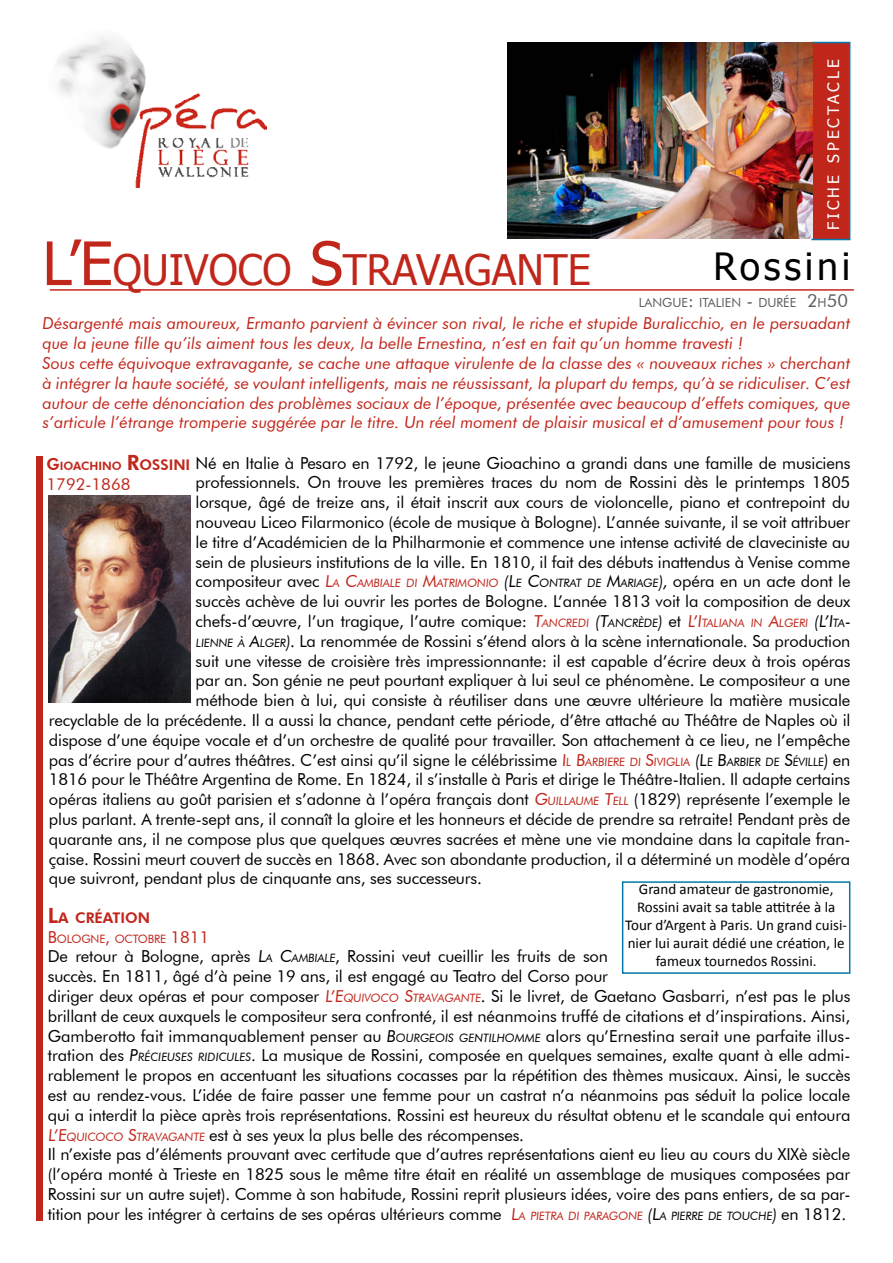
<style>
.page{position:relative;width:893px;height:1263px;background:#fff}
.page>*{position:absolute;margin:0;border:0;box-sizing:border-box;transform-origin:0 0}
.t1{font:42px "Tahoma";color:#c1261b}
.t2{font:37.5px "Tahoma";letter-spacing:.1em;color:#000}
.t3{font:16.5px/19.8px "Futura BT";letter-spacing:-.01em;color:#000}
.t4{font:italic 16.5px/19.8px "Futura BT";color:#c1261b}
.t5{font:16.5px "Futura BT";color:#c1261b}
.t6{font:15.75px "Tahoma";letter-spacing:.185em;color:#fff}
.t7{font:15px/18px "Calibri";color:#000;text-align:center}
.t8{font:800 14.7px "Futura BT";color:#c1261b}
.t9{font:12.6px "Futura BT";color:#5e5e5f}
.t10{font:11.55px "Futura BT";letter-spacing:-.015em;color:#c1261b}
.t11{font:800 11.55px "Futura BT";color:#c1261b}
.s1{font-size:60px}
.s2{font-size:16.5px}
.s3{font-size:21px}
.s4{font-size:14.7px}
.s5{font-size:18px}
.s6{color:#c1261b}
.s7{font-size:11.55px;color:#c1261b}
.s8{font-style:inherit}
.s9{font-size:11.55px}
.s10{font-style:italic}
.s11{font-style:italic;font-size:11.55px}
</style>
<div class="page">
<img style="left:56px;top:37px;width:211px;height:150px">
<div style="left:812px;top:43px;width:38px;height:196px;background:#c1261b"></div>
<div style="left:811px;top:42px;width:39px;height:198px;border:2px solid #0179ad"></div>
<hr style="left:50px;top:289px;width:804px;height:2px;background:#c1261b">
<div style="left:36px;top:456px;width:7px;height:764px;background:#c1261b"></div>
<img style="left:507px;top:43px;width:305px;height:196px">
<img style="left:48px;top:495px;width:142px;height:208px">
<div style="left:622px;top:881px;width:228px;height:93px;border:2px solid #0179ad"></div>
<p class="t6" style="left:823px;top:230px;width:172px;rotate:-90deg">FICHE SPECTACLE</p>
<h1 class="t1" style="left:43px;top:242px;width:550px"><span class="s1">L’E</span>QUIVOCO <span class="s1">S</span>TRAVAGANTE</h1>
<h2 class="t2" style="left:713px;top:241px;width:138px">Rossini</h2>
<p class="t4" style="left:43px;top:313px;width:809px">Désargenté mais amoureux, Ermanto parvient à évincer son rival, le riche et stupide Buralicchio, en le persuadant que la jeune fille qu’ils aiment tous les deux, la belle Ernestina, n’est en fait qu’un homme travesti !<br>Sous cette équivoque extravagante, se cache une attaque virulente de la classe des « nouveaux riches » cherchant à intégrer la haute société, se voulant intelligents, mais ne réussissant, la plupart du temps, qu’à se ridiculiser. C’est autour de cette dénonciation des problèmes sociaux de l’époque, présentée avec beaucoup d’effets comiques, que s’articule l’étrange tromperie suggérée par le titre. Un réel moment de plaisir musical et d’amusement pour tous !</p>
<p class="t11" style="left:47px;top:459px;width:145px"><span class="s2">G</span>IOACHINO <span class="s3">R</span><span class="s4">OSSINI</span></p>
<p class="t5" style="left:47px;top:474px;width:85px">1792-1868</p>
<p class="t9" style="left:639px;top:295px;width:211px">LANGUE<span class="s5">:</span> ITALIEN <span class="s5">-</span> DURÉE <span class="s5">2</span>H<span class="s5">50</span></p>
<p class="t3" style="left:196px;top:453px;width:658px">Né en Italie à Pesaro en 1792, le jeune Gioachino a grandi dans une famille de musiciens professionnels. On trouve les premières traces du nom de Rossini dès le printemps 1805 lorsque, âgé de treize ans, il était inscrit aux cours de violoncelle, piano et contrepoint du nouveau Liceo Filarmonico (école de musique à Bologne). L’année suivante, il se voit attribuer le titre d’Académicien de la Philharmonie et commence une intense activité de claveciniste au sein de plusieurs institutions de la ville. En 1810, il fait des débuts inattendus à Venise comme compositeur avec <span class="s6">L</span><span class="s7">A</span> <span class="s6">C</span><span class="s7">AMBIALE DI</span> <span class="s6">M</span><span class="s7">ATRIMONIO</span> <span class="s8">(L</span><span class="s9">E</span> <span class="s8">C</span><span class="s9">ONTRAT DE</span> <span class="s8">M</span><span class="s9">ARIAGE</span><span class="s8">),</span> opéra en un acte dont le succès achève de lui ouvrir les portes de Bologne. L’année 1813 voit la composition de deux chefs-d’œuvre, l’un tragique, l’autre comique: <span class="s6">T</span><span class="s7">ANCREDI</span> <span class="s8">(T</span><span class="s9">ANCRÈDE</span><span class="s8">)</span> et <span class="s6">L’I</span><span class="s7">TALIANA IN</span> <span class="s6">A</span><span class="s7">LGERI</span> <span class="s8">(L’I</span><span class="s9">TA</span><span class="s8">-</span><span class="s9">LIENNE À</span> <span class="s8">A</span><span class="s9">LGER</span><span class="s8">)</span>. La renommée de Rossini s’étend alors à la scène internationale. Sa production suit une vitesse de croisière très impressionnante: il est capable d’écrire deux à trois opéras par an. Son génie ne peut pourtant expliquer à lui seul ce phénomène. Le compositeur a une méthode bien à lui, qui consiste à réutiliser dans une œuvre ultérieure la matière musicale</p>
<p class="t3" style="left:49px;top:710px;width:803px;text-align:justify">recyclable de la précédente. Il a aussi la chance, pendant cette période, d’être attaché au Théâtre de Naples où il dispose d’une équipe vocale et d’un orchestre de qualité pour travailler. Son attachement à ce lieu, ne l’empêche pas d’écrire pour d’autres théâtres. C’est ainsi qu’il signe le célébrissime <span class="s6">I</span> <span class="s7">L</span> <span class="s6">B</span><span class="s7">ARBIERE DI</span> <span class="s6">S</span><span class="s7">IVIGLIA</span> <span class="s8">(L</span><span class="s9">E</span> <span class="s8">B</span><span class="s9">ARBIER DE</span> <span class="s8">S</span><span class="s9">ÉVILLE</span><span class="s8">)</span> en 1816 pour le Théâtre Argentina de Rome. En 1824, il s’installe à Paris et dirige le Théâtre-Italien. Il adapte certains opéras italiens au goût parisien et s’adonne à l’opéra français dont <span class="s6">G</span><span class="s7">UILLAUME</span> <span class="s6">T</span><span class="s7">ELL</span> (1829) représente l’exemple le plus parlant. A trente-sept ans, il connaît la gloire et les honneurs et décide de prendre sa retraite! Pendant près de quarante ans, il ne compose plus que quelques œuvres sacrées et mène une vie mondaine dans la capitale fran&shy;çaise. Rossini meurt couvert de succès en 1868. Avec son abondante production, il a déterminé un modèle d’opéra que suivront, pendant plus de cinquante ans, ses successeurs.</p>
<p class="t7" style="left:625px;top:880px;width:224px">Grand amateur de gastronomie, Rossini avait sa table attitrée à la Tour d’Argent à Paris. Un grand cuisi&shy;nier lui aurait dédié une création, le fameux tournedos Rossini.</p>
<p class="t8" style="left:48px;top:909px;width:104px"><span class="s3">L</span>A CRÉATION</p>
<p class="t10" style="left:48px;top:931px;width:163px"><span class="s2">B</span>OLOGNE<span class="s2">,</span> OCTOBRE <span class="s2">1811</span></p>
<p class="t3" style="left:48px;top:946px;width:804px">De retour à Bologne, après <span class="s8">L</span><span class="s9">A</span> <span class="s8">C</span><span class="s9">AMBIALE</span>, Rossini veut cueillir les fruits de son<br>succès. En 1811, âgé d’à peine 19 ans, il est engagé au Teatro del Corso pour<br>diriger deux opéras et pour composer <span class="s6">L’E</span><span class="s7">QUIVOCO</span> <span class="s6">S</span><span class="s7">TRAVAGANTE</span>. Si le livret, de Gaetano Gasbarri, n’est pas le plus brillant de ceux auxquels le compositeur sera confronté, il est néanmoins truffé de citations et d’inspirations. Ainsi, Gamberotto fait immanquablement penser au <span class="s10">B</span><span class="s11">OURGEOIS GENTILHOMME</span> alors qu’Ernestina serait une parfaite illus&shy;tration des <span class="s10">P</span><span class="s11">RÉCIEUSES RIDICULES</span>. La musique de Rossini, composée en quelques semaines, exalte quant à elle admi&shy;rablement le propos en accentuant les situations cocasses par la répétition des thèmes musicaux. Ainsi, le succès est au rendez-vous. L’idée de faire passer une femme pour un castrat n’a néanmoins pas séduit la police locale qui a interdit la pièce après trois représentations. Rossini est heureux du résultat obtenu et le scandale qui entoura <span class="s6">L’E</span><span class="s7">QUICOCO</span> <span class="s6">S</span><span class="s7">TRAVAGANTE</span> est à ses yeux la plus belle des récompenses.<br>Il n’existe pas d’éléments prouvant avec certitude que d’autres représentations aient eu lieu au cours du XIXè siècle (l’opéra monté à Trieste en 1825 sous le même titre était en réalité un assemblage de musiques composées par Rossini sur un autre sujet). Comme à son habitude, Rossini reprit plusieurs idées, voire des pans entiers, de sa par&shy;tition pour les intégrer à certains de ses opéras ultérieurs comme <span class="s6">L</span><span class="s7">A PIETRA DI PARAGONE</span> <span class="s8">(L</span><span class="s9">A PIERRE DE TOUCHE</span><span class="s8">)</span> en 1812.</p>
</div>
